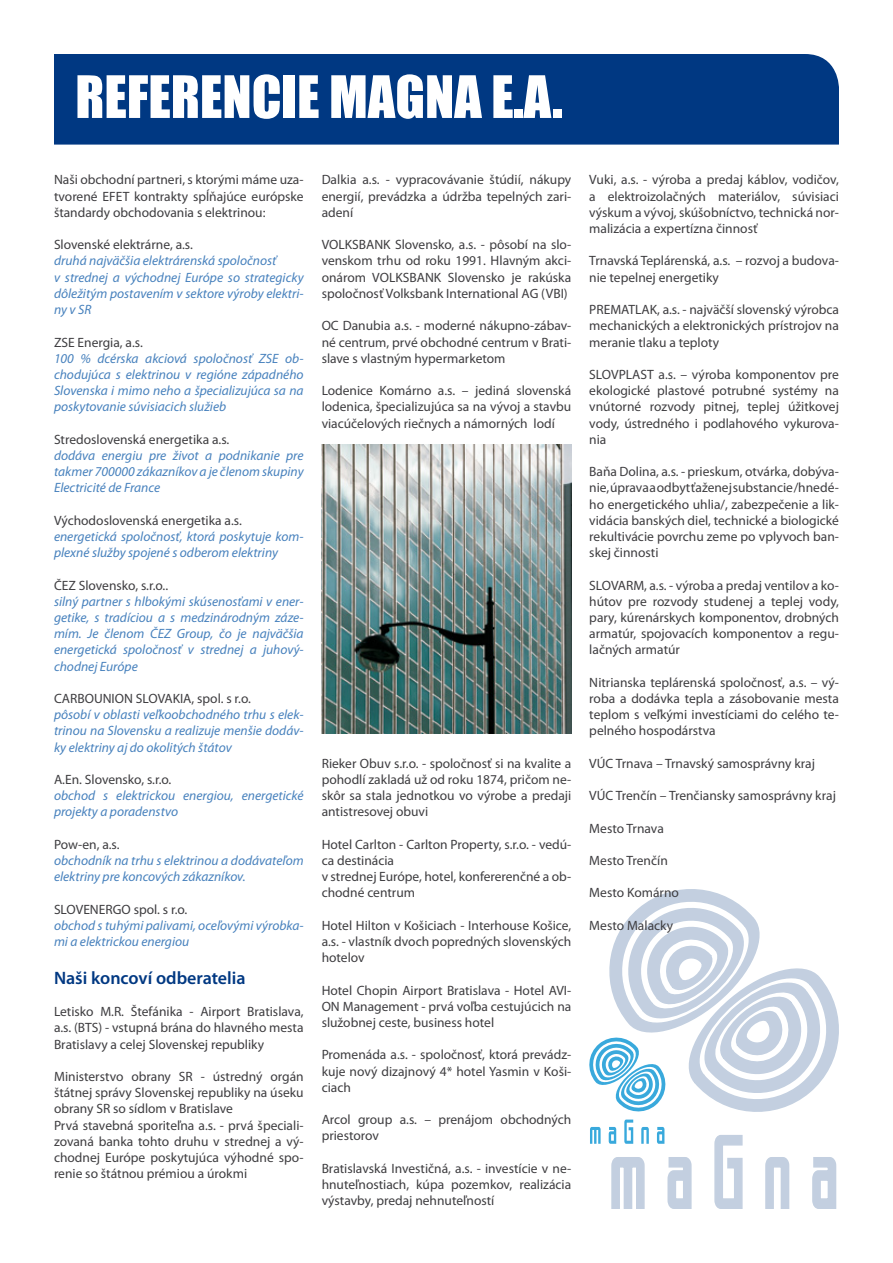
<style>
.page{position:relative;width:893px;height:1263px;background:#fff}
.page>*{position:absolute;margin:0;border:0;box-sizing:border-box;transform-origin:0 0}
.t1{font:54px "Impact";color:#fff}
.t2{font:600 18px "Myriad Pro";color:#003882}
.t3{font:13.5px/16.2px "Myriad Pro";color:#3e3d40;text-align:justify}
.t4{font:italic 13.5px/16.2px "Myriad Pro";color:#4781bd}
</style>
<div class="page">
<img style="left:322px;top:444px;width:249px;height:290px">
<div style="left:54px;top:54px;width:785px;height:91px;background:#003882"></div>
<svg style="left:589px;top:889px;width:250px;height:320px"></svg>
<h1 class="t1" style="left:75px;top:55px;width:488px">REFERENCIE MAGNA E.A.</h1>
<p class="t3" style="left:54px;top:172px;width:251px">Naši obchodní partneri, s ktorými máme uza&shy;tvorené EFET kontrakty spĺňajúce európske štandardy obchodovania s elektrinou:</p>
<p class="t3" style="left:54px;top:236px;width:140px">Slovenské elektrárne, a.s.</p>
<p class="t4" style="left:54px;top:253px;width:251px">druhá najväčšia elektrárenská spoločnosť<br>v strednej a východnej Európe so strategicky dôležitým postavením v sektore výroby elektri&shy;ny v SR</p>
<p class="t3" style="left:54px;top:334px;width:90px">ZSE Energia, a.s.</p>
<p class="t4" style="left:54px;top:350px;width:251px;text-align:justify">100 % dcérska akciová spoločnosť ZSE ob&shy;chodujúca s elektrinou v regióne západného Slovenska i mimo neho a špecializujúca sa na poskytovanie súvisiacich služieb</p>
<p class="t3" style="left:54px;top:431px;width:177px">Stredoslovenská energetika a.s.</p>
<p class="t4" style="left:54px;top:447px;width:251px;text-align:justify">dodáva energiu pre život a podnikanie pre takmer 700000 zákazníkov a je členom skupiny Electricité de France</p>
<p class="t3" style="left:54px;top:512px;width:189px">Východoslovenská energetika a.s.</p>
<p class="t4" style="left:54px;top:528px;width:251px">energetická spoločnosť, ktorá poskytuje kom&shy;plexné služby spojené s odberom elektriny</p>
<p class="t3" style="left:54px;top:577px;width:116px">ČEZ Slovensko, s.r.o..</p>
<p class="t4" style="left:54px;top:593px;width:251px;text-align:justify">silný partner s hlbokými skúsenosťami v ener&shy;getike, s tradíciou a s medzinárodným záze&shy;mím. Je členom ČEZ Group, čo je najväčšia energetická spoločnosť v strednej a juhový&shy;chodnej Európe</p>
<p class="t3" style="left:54px;top:690px;width:198px">CARBOUNION SLOVAKIA, spol. s r.o.</p>
<p class="t4" style="left:54px;top:706px;width:251px;text-align:justify">pôsobí v oblasti veľkoobchodného trhu s elek&shy;trinou na Slovensku a realizuje menšie dodáv&shy;ky elektriny aj do okolitých štátov</p>
<p class="t3" style="left:54px;top:771px;width:119px">A.En. Slovensko, s.r.o.</p>
<p class="t4" style="left:54px;top:787px;width:251px">obchod s elektrickou energiou, energetické projekty a poradenstvo</p>
<p class="t3" style="left:54px;top:836px;width:67px">Pow-en, a.s.</p>
<p class="t4" style="left:54px;top:852px;width:251px">obchodník na trhu s elektrinou a dodávateľom elektriny pre koncových zákazníkov.</p>
<p class="t3" style="left:54px;top:901px;width:135px">SLOVENERGO spol. s r.o.</p>
<p class="t4" style="left:54px;top:917px;width:251px">obchod s tuhými palivami, oceľovými výrobka&shy;mi a elektrickou energiou</p>
<h2 class="t2" style="left:54px;top:966px;width:193px">Naši koncoví odberatelia</h2>
<p class="t3" style="left:54px;top:1003px;width:251px">Letisko M.R. Štefánika - Airport Bratislava, a.s. (BTS) - vstupná brána do hlavného mesta Bratislavy a celej Slovenskej republiky</p>
<p class="t3" style="left:54px;top:1068px;width:251px;text-align:left">Ministerstvo obrany SR - ústredný orgán štátnej správy Slovenskej republiky na úseku obrany SR so sídlom v Bratislave<br>Prvá stavebná sporiteľna a.s. - prvá špeciali&shy;zovaná banka tohto druhu v strednej a vý&shy;chodnej Európe poskytujúca výhodné spo&shy;renie so štátnou prémiou a úrokmi</p>
<p class="t3" style="left:322px;top:172px;width:251px">Dalkia a.s. - vypracovávanie štúdií, nákupy energií, prevádzka a údržba tepelných zari&shy;adení</p>
<p class="t3" style="left:322px;top:236px;width:251px">VOLKSBANK Slovensko, a.s. - pôsobí na slo&shy;venskom trhu od roku 1991. Hlavným akci&shy;onárom VOLKSBANK Slovensko je rakúska spoločnosť Volksbank International AG (VBI)</p>
<p class="t3" style="left:322px;top:317px;width:251px">OC Danubia a.s. - moderné nákupno-zábav&shy;né centrum, prvé obchodné centrum v Brati&shy;slave s vlastným hypermarketom</p>
<p class="t3" style="left:322px;top:382px;width:251px">Lodenice Komárno a.s. – jediná slovenská lodenica, špecializujúca sa na vývoj a stavbu viacúčelových riečnych a námorných lodí</p>
<p class="t3" style="left:322px;top:755px;width:251px">Rieker Obuv s.r.o. - spoločnosť si na kvalite a pohodlí zakladá už od roku 1874, pričom ne&shy;skôr sa stala jednotkou vo výrobe a predaji antistresovej obuvi</p>
<p class="t3" style="left:322px;top:836px;width:251px;text-align:left">Hotel Carlton - Carlton Property, s.r.o. - vedú&shy;ca destinácia<br>v strednej Európe, hotel, konfererenčné a ob&shy;chodné centrum</p>
<p class="t3" style="left:322px;top:917px;width:251px">Hotel Hilton v Košiciach - Interhouse Košice, a.s. - vlastník dvoch popredných slovenských hotelov</p>
<p class="t3" style="left:322px;top:982px;width:251px">Hotel Chopin Airport Bratislava - Hotel AVI-ON Management - prvá voľba cestujúcich na služobnej ceste, business hotel</p>
<p class="t3" style="left:322px;top:1046px;width:251px">Promenáda a.s. - spoločnosť, ktorá prevádz&shy;kuje nový dizajnový 4* hotel Yasmin v Koši&shy;ciach</p>
<p class="t3" style="left:322px;top:1111px;width:251px">Arcol group a.s. – prenájom obchodných priestorov</p>
<p class="t3" style="left:322px;top:1160px;width:251px">Bratislavská Investičná, a.s. - investície v ne&shy;hnuteľnostiach, kúpa pozemkov, realizácia výstavby, predaj nehnuteľností</p>
<p class="t3" style="left:589px;top:172px;width:251px">Vuki, a.s. - výroba a predaj káblov, vodičov, a elektroizolačných materiálov, súvisiaci výskum a vývoj, skúšobníctvo, technická nor&shy;malizácia a expertízna činnosť</p>
<p class="t3" style="left:589px;top:253px;width:251px">Trnavská Teplárenská, a.s. – rozvoj a budova&shy;nie tepelnej energetiky</p>
<p class="t3" style="left:589px;top:301px;width:251px">PREMATLAK, a.s. - najväčší slovenský výrobca mechanických a elektronických prístrojov na meranie tlaku a teploty</p>
<p class="t3" style="left:589px;top:366px;width:251px">SLOVPLAST a.s. – výroba komponentov pre ekologické plastové potrubné systémy na vnútorné rozvody pitnej, teplej úžitkovej vody, ústredného i podlahového vykurova&shy;nia</p>
<p class="t3" style="left:589px;top:463px;width:251px">Baňa Dolina, a.s. - prieskum, otvárka, dobýva&shy;nie, úprava a odbyt ťaženej substancie /hnedé&shy;ho energetického uhlia/, zabezpečenie a lik&shy;vidácia banských diel, technické a biologické rekultivácie povrchu zeme po vplyvoch ban&shy;skej činnosti</p>
<p class="t3" style="left:589px;top:577px;width:251px">SLOVARM, a.s. - výroba a predaj ventilov a ko&shy;hútov pre rozvody studenej a teplej vody, pary, kúrenárskych komponentov, drobných armatúr, spojovacích komponentov a regu&shy;lačných armatúr</p>
<p class="t3" style="left:589px;top:674px;width:251px">Nitrianska teplárenská spoločnosť, a.s. – vý&shy;roba a dodávka tepla a zásobovanie mesta teplom s veľkými investíciami do celého te&shy;pelného hospodárstva</p>
<p class="t3" style="left:589px;top:755px;width:227px">VÚC Trnava – Trnavský samosprávny kraj</p>
<p class="t3" style="left:589px;top:787px;width:248px">VÚC Trenčín – Trenčiansky samosprávny kraj</p>
<p class="t3" style="left:589px;top:820px;width:76px">Mesto Trnava</p>
<p class="t3" style="left:589px;top:852px;width:80px">Mesto Trenčín</p>
<p class="t3" style="left:589px;top:884px;width:91px">Mesto Komárno</p>
<p class="t3" style="left:589px;top:917px;width:85px">Mesto Malacky</p>
</div>
